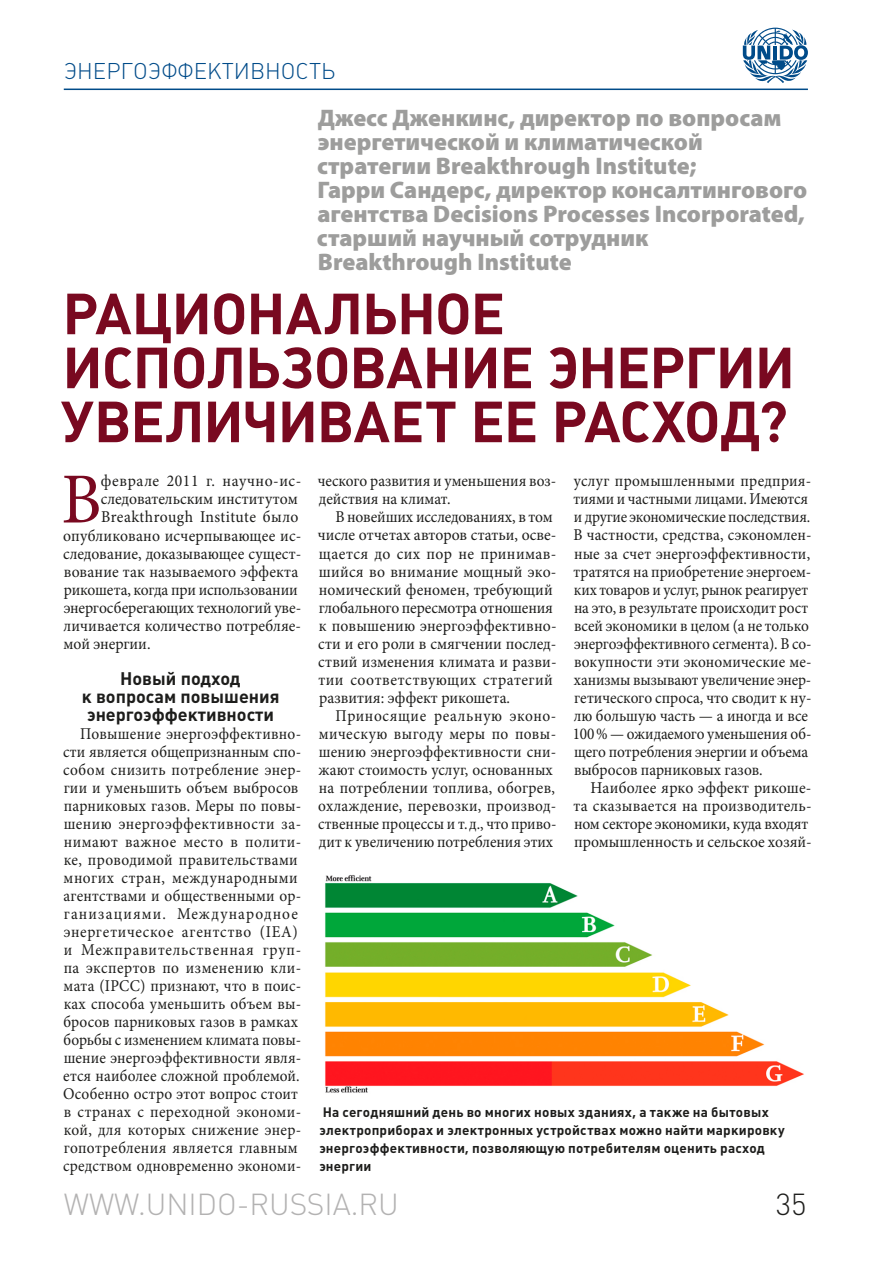
<style>
.page{position:relative;width:893px;height:1263px;background:#fff}
.page>*{position:absolute;margin:0;border:0;box-sizing:border-box;transform-origin:0 0}
.t1{font:71.85px "Minion Pro";color:#790920;scale:.95 1}
.t2{font:57px "Plumb Bold C";color:#790920}
.t3{font:30px "Plumb Light C";color:#b3b2b2}
.t4{font:30px "Plumb Light C";color:#1d1d1b}
.t5{font:900 24px/24px "Myriad Pro";color:#9d9d9c}
.t6{font:22.5px "Plumb Light C";color:#004b89}
.t7{font:18px/18px "Plumb Bold C";color:#1d1d1b;text-align:center}
.t8{font:16.5px/18px "Minion Pro";letter-spacing:.015em;color:#1d1d1b;scale:.93 1}
.t9{font:16.5px/18px "Minion Pro";letter-spacing:-.01em;color:#1d1d1b;scale:.93 1}
.t10{font:16.5px/18px "Minion Pro";letter-spacing:.035em;color:#1d1d1b;scale:.93 1}
.t11{font:16.5px/18px "Minion Pro";letter-spacing:.015em;color:#1d1d1b;scale:.94 1}
.t12{font:16.5px/18px "Minion Pro";letter-spacing:.015em;color:#1d1d1b;scale:.95 1}
.t13{font:13.5px/18px "Plumb Bold C";letter-spacing:.015em;color:#1d1d1b}
</style>
<div class="page">
<hr style="left:64px;top:89px;width:744px;height:1px;background:#004b89">
<img style="left:325px;top:875px;width:479px;height:218px">
<svg style="left:743px;top:28px;width:65px;height:55px"></svg>
<h3 class="t6" style="left:64px;top:58px;width:16px">ЭНЕРГОЭФФЕКТИВНОСТЬ</h3>
<p class="t5" style="left:317px;top:107px;width:492px">Джесс Дженкинс, директор по вопросам энергетической и климатической стратегии Breakthrough Institute;<br>Гарри Сандерс, директор консалтингового агентства Decisions Processes Incorporated, старший научный сотрудник Breakthrough Institute</p>
<h2 class="t2" style="left:63px;top:281px;width:72px">Рационал</h2>
<h2 class="t2" style="left:362px;top:281px;width:70px">ьное</h2>
<h2 class="t2" style="left:63px;top:335px;width:36px">испол</h2>
<h2 class="t2" style="left:245px;top:335px;width:73px">ьзование</h2>
<h2 class="t2" style="left:547px;top:335px;width:35px">энер</h2>
<h2 class="t2" style="left:684px;top:335px;width:68px">гии</h2>
<h2 class="t2" style="left:61px;top:389px;width:37px">увеличивает</h2>
<h2 class="t2" style="left:470px;top:389px;width:116px">ее расход</h2>
<h2 class="t2" style="left:758px;top:389px;width:31px">?</h2>
<h1 class="t1" style="left:61px;top:451px;width:38px">В</h1>
<p class="t12" style="left:101px;top:472px;width:212px">феврале 2011 г. научно-ис-</p>
<p class="t8" style="left:318px;top:472px;width:258px">ческого развития и уменьшения воз&shy;действия на климат.</p>
<p class="t11" style="left:318px;top:508px;width:256px;text-indent:18px">В новейших исследованиях, в том числе отчетах авторов статьи, осве&shy;щается до сих пор не принимав&shy;шийся во внимание мощный эко&shy;номический феномен, требующий глобального пересмотра отношения к повышению энергоэффективно&shy;сти и его роли в смягчении послед&shy;ствий изменения климата и разви&shy;тии соответствующих стратегий развития: эффект рикошета.</p>
<p class="t8" style="left:318px;top:706px;width:258px;text-indent:17px">Приносящие реальную эконо&shy;мическую выгоду меры по повы&shy;шению энергоэффективности сни&shy;жают стоимость услуг, основанных на потреблении топлива, обогрев, охлаждение, перевозки, производ&shy;ственные процессы и т.д., что приво&shy;дит к увеличению потребления этих</p>
<p class="t9" style="left:573px;top:472px;width:258px">услуг промышленными предприя&shy;тиями и частными лицами. Имеются и другие экономические последствия.<br>В частности, средства, сэкономлен&shy;ные за счет энергоэффективности, тратятся на приобретение энергоем&shy;ких товаров и услуг, рынок реагирует на это, в результате происходит рост всей экономики в целом (а не только энергоэффективного сегмента). В со&shy;вокупности эти экономические ме&shy;ханизмы вызывают увеличение энер&shy;гетического спроса, что сводит к ну&shy;лю большую часть — а иногда и все 100% — ожидаемого уменьшения об&shy;щего потребления энергии и объема выбросов парниковых газов.</p>
<p class="t12" style="left:574px;top:778px;width:252px;text-indent:17px">Наиболее ярко эффект рикоше&shy;та сказывается на производитель&shy;ном секторе экономики, куда входят промышленность и сельское хозяй-</p>
<p class="t12" style="left:101px;top:490px;width:209px">следовательским институтом</p>
<p class="t12" style="left:101px;top:508px;width:209px">Breakthrough Institute было</p>
<p class="t12" style="left:63px;top:526px;width:252px">опубликовано исчерпывающее ис-</p>
<p class="t12" style="left:63px;top:544px;width:252px">следование, доказывающее сущест-</p>
<p class="t12" style="left:64px;top:562px;width:248px">вование так называемого эффекта</p>
<p class="t11" style="left:64px;top:580px;width:250px">рикошета, когда при использовании</p>
<p class="t11" style="left:64px;top:598px;width:254px">энергосберегающих технологий уве-</p>
<p class="t12" style="left:64px;top:616px;width:252px">личивается количество потребляе-</p>
<p class="t12" style="left:64px;top:634px;width:93px">мой энергии.</p>
<p class="t7" style="left:82px;top:669px;width:199px">Новый подход<br>к вопросам повышения энергоэффективности</p>
<p class="t10" style="left:63px;top:724px;width:258px;text-indent:17px">Повышение энергоэффективно&shy;сти является общепризнанным спо&shy;собом снизить потребление энер&shy;гии и уменьшить объем выбросов парниковых газов. Меры по повы&shy;шению энергоэффективности за&shy;нимают важное место в полити&shy;ке, проводимой правительствами многих стран, международными агентствами и общественными ор&shy;ганизациями. Международное энергетическое агентство (IEA) и Межправительственная груп&shy;па экспертов по изменению кли&shy;мата (IPCC</p>
<p class="t8" style="left:63px;top:976px;width:258px;text-indent:77px">) признают, что в поис&shy;ках способа уменьшить объем вы&shy;бросов парниковых газов в рамках борьбы с изменением климата повы&shy;шение энергоэффективности явля&shy;ется наиболее сложной проблемой.<br>Особенно остро этот вопрос стоит в странах с переходной экономи&shy;кой, для которых снижение энер&shy;гопотребления является главным средством одновременно экономи-</p>
<p class="t13" style="left:319px;top:1102px;width:467px">На сегодняшний день во многих новых зданиях, а также на бытовых электроприборах и электронных устройствах можно найти маркировку энергоэффективности, позволяющую потребителям оценить расход энергии</p>
<h3 class="t3" style="left:64px;top:1187px;width:26px">WWW</h3>
<h3 class="t3" style="left:138px;top:1187px;width:239px">.UNIDO-RUSSIA.RU</h3>
<h3 class="t4" style="left:776px;top:1187px;width:32px">35</h3>
</div>
